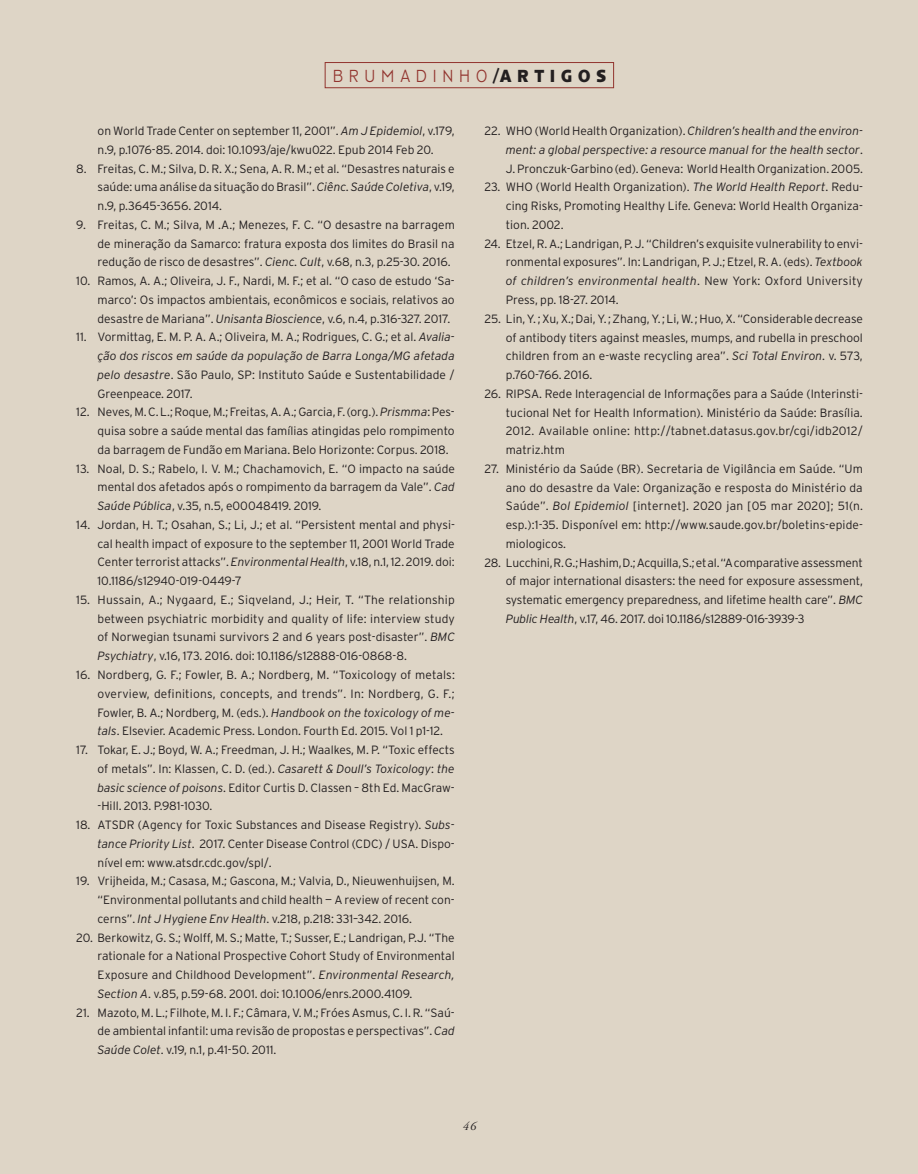
<style>
.page{position:relative;width:918px;height:1174px;background:#fff}
.page>*{position:absolute;margin:0;border:0;box-sizing:border-box;transform-origin:0 0}
.t1{font:300 18px "Anisette Petite";letter-spacing:.38em;color:#92342e;scale:.85 1}
.t2{font:300 12px/18.8px "Interstate";color:#231f20;text-align:justify}
.t3{font:italic 12px "Adobe Garamond";color:#231f20}
.s1{font-weight:700;color:#231f20}
.s2{font-style:italic}
</style>
<div class="page">
<div style="left:905px;top:0;width:13px;height:1173px;background:#ded5c6"></div>
<div style="left:0;top:0;width:905px;height:1173px;background:#ded5c6"></div>
<div style="left:325px;top:62px;width:289px;height:26px;border:1px solid #92342e"></div>
<h1 class="t1" style="left:333px;top:66px;width:323px">BRUMADINHO<span class="s1">/ARTIGOS</span></h1>
<p class="t2" style="left:98px;top:121px;width:359px">on World Trade Center on september 11, 2001”. <span class="s2">Am J Epidemiol</span>, v.179, n.9, p.1076-85. 2014. doi: 10.1093/aje/kwu022. Epub 2014 Feb 20.</p>
<p class="t2" style="left:98px;top:159px;width:359px;text-indent:-21px">8. Freitas, C. M.; Silva, D. R. X.; Sena, A. R. M.; et al. “Desastres naturais e saúde: uma análise da situação do Brasil”. <span class="s2">Ciênc. Saúde Coletiva</span>, v.19, n.9, p.3645-3656. 2014.</p>
<p class="t2" style="left:98px;top:215px;width:359px;text-indent:-21px">9. Freitas, C. M.; Silva, M .A.; Menezes, F. C. “O desastre na barragem de mineração da Samarco: fratura exposta dos limites do Brasil na redução de risco de desastres”. <span class="s2">Cienc. Cult</span>, v.68, n.3, p.25-30. 2016.</p>
<p class="t2" style="left:98px;top:271px;width:359px;text-indent:-21px">10. Ramos, A. A.; Oliveira, J. F., Nardi, M. F.; et al. “O caso de estudo ‘Sa&shy;marco’: Os impactos ambientais, econômicos e sociais, relativos ao desastre de Mariana”. <span class="s2">Unisanta Bioscience</span>, v.6, n.4, p.316-327. 2017.</p>
<p class="t2" style="left:98px;top:327px;width:359px;text-indent:-21px">11. Vormittag, E. M. P. A. A.; Oliveira, M. A.; Rodrigues, C. G.; et al. <span class="s2">Avalia&shy;ção dos riscos em saúde da população de Barra Longa/MG afetada pelo desastre</span>. São Paulo, SP: Instituto Saúde e Sustentabilidade / Greenpeace. 2017.</p>
<p class="t2" style="left:98px;top:402px;width:359px;text-indent:-21px">12. Neves, M. C. L.; Roque, M.; Freitas, A. A.; Garcia, F. (org.). <span class="s2">Prismma</span>: Pes&shy;quisa sobre a saúde mental das famílias atingidas pelo rompimento da barragem de Fundão em Mariana. Belo Horizonte: Corpus. 2018.</p>
<p class="t2" style="left:98px;top:459px;width:359px;text-indent:-21px">13. Noal, D. S.; Rabelo, I. V. M.; Chachamovich, E. “O impacto na saúde mental dos afetados após o rompimento da barragem da Vale”. <span class="s2">Cad Saúde Pública</span>, v.35, n.5, e00048419. 2019.</p>
<p class="t2" style="left:98px;top:515px;width:359px;text-indent:-21px">14. Jordan, H. T.; Osahan, S.; Li, J.; et al. “Persistent mental and physi&shy;cal health impact of exposure to the september 11, 2001 World Trade Center terrorist attacks”. <span class="s2">Environmental Health</span>, v.18, n.1, 12. 2019. doi:<br>10.1186/s12940-019-0449-7</p>
<p class="t2" style="left:98px;top:590px;width:359px;text-indent:-21px">15. Hussain, A.; Nygaard, E.; Siqveland, J.; Heir, T. “The relationship between psychiatric morbidity and quality of life: interview study of Norwegian tsunami survivors 2 and 6 years post-disaster”. <span class="s2">BMC Psychiatry</span>, v.16, 173. 2016. doi: 10.1186/s12888-016-0868-8.</p>
<p class="t2" style="left:98px;top:665px;width:359px;text-indent:-21px">16. Nordberg, G. F.; Fowler, B. A.; Nordberg, M. “Toxicology of metals: overview, definitions, concepts, and trends”. In: Nordberg, G. F.; Fowler, B. A.; Nordberg, M. (eds.). <span class="s2">Handbook on the toxicology of me&shy;tals</span>. Elsevier. Academic Press. London. Fourth Ed. 2015. Vol 1 p1-12.</p>
<p class="t2" style="left:98px;top:740px;width:359px;text-indent:-21px">17. Tokar, E. J.; Boyd, W. A.; Freedman, J. H.; Waalkes, M. P. “Toxic effects of metals”. In: Klassen, C. D. (ed.). <span class="s2">Casarett &amp; Doull’s Toxicology</span>: <span class="s2">the basic science of poisons</span>. Editor Curtis D. Classen – 8th Ed. MacGraw--Hill. 2013. P.981-1030.</p>
<p class="t2" style="left:98px;top:815px;width:359px;text-indent:-21px">18. ATSDR (Agency for Toxic Substances and Disease Registry). <span class="s2">Subs&shy;tance Priority List</span>. 2017. Center Disease Control (CDC) / USA. Dispo&shy;nível em: www.atsdr.cdc.gov/spl/.</p>
<p class="t2" style="left:98px;top:871px;width:359px;text-indent:-21px">19. Vrijheida, M.; Casasa, M.; Gascona, M.; Valvia, D., Nieuwenhuijsen, M. “Environmental pollutants and child health — A review of recent con&shy;cerns”. <span class="s2">Int J Hygiene Env Health</span>. v.218, p.218: 331–342. 2016.</p>
<p class="t2" style="left:98px;top:927px;width:359px;text-indent:-21px">20. Berkowitz, G. S.; Wolff, M. S.; Matte, T.; Susser, E.; Landrigan, P.J. “The rationale for a National Prospective Cohort Study of Environmental Exposure and Childhood Development”. <span class="s2">Environmental Research, Section A</span>. v.85, p.59-68. 2001. doi: 10.1006/enrs.2000.4109.</p>
<p class="t2" style="left:98px;top:1002px;width:359px;text-indent:-21px">21. Mazoto, M. L.; Filhote, M. I. F.; Câmara, V. M.; Fróes Asmus, C. I. R. “Saú&shy;de ambiental infantil: uma revisão de propostas e perspectivas”. <span class="s2">Cad Saúde Colet</span>. v.19, n.1, p.41-50. 2011.</p>
<p class="t2" style="left:506px;top:121px;width:359px;text-indent:-21px">22. WHO (World Health Organization). <span class="s2">Children’s health and the environ&shy;ment: a global perspective: a resource manual for the health sector</span>.<br>J. Pronczuk-Garbino (ed). Geneva: World Health Organization. 2005.</p>
<p class="t2" style="left:506px;top:178px;width:359px;text-indent:-21px">23. WHO (World Health Organization). <span class="s2">The World Health Report</span>. Redu&shy;cing Risks, Promoting Healthy Life. Geneva: World Health Organiza&shy;tion. 2002.</p>
<p class="t2" style="left:506px;top:234px;width:359px;text-indent:-21px">24. Etzel, R. A.; Landrigan, P. J. “Children’s exquisite vulnerability to envi&shy;ronmental exposures”. In: Landrigan, P. J.; Etzel, R. A. (eds). <span class="s2">Textbook of children’s environmental health</span>. New York: Oxford University Press, pp. 18-27. 2014.</p>
<p class="t2" style="left:506px;top:309px;width:359px;text-indent:-21px">25. Lin, Y. ; Xu, X.; Dai, Y. ; Zhang, Y. ; Li, W. ; Huo, X. “Considerable decrease of antibody titers against measles, mumps, and rubella in preschool children from an e-waste recycling area”. <span class="s2">Sci Total Environ</span>. v. 573, p.760-766. 2016.</p>
<p class="t2" style="left:506px;top:384px;width:359px;text-indent:-21px">26. RIPSA. Rede Interagencial de Informações para a Saúde (Interinsti&shy;tucional Net for Health Information). Ministério da Saúde: Brasília.<br>2012. Available online: http://tabnet.datasus.gov.br/cgi/idb2012/ matriz.htm</p>
<p class="t2" style="left:506px;top:459px;width:359px;text-indent:-21px">27. Ministério da Saúde (BR). Secretaria de Vigilância em Saúde. “Um ano do desastre da Vale: Organização e resposta do Ministério da Saúde”. <span class="s2">Bol Epidemiol</span> [internet]. 2020 jan [05 mar 2020]; 51(n. esp.):1-35. Disponível em: http://www.saude.gov.br/boletins-epide&shy;miologicos.</p>
<p class="t2" style="left:506px;top:552px;width:359px;text-indent:-21px">28. Lucchini, R. G.; Hashim, D.; Acquilla, S.; et al. “A comparative assessment of major international disasters: the need for exposure assessment, systematic emergency preparedness, and lifetime health care”. <span class="s2">BMC Public Health</span>, v.17, 46. 2017. doi 10.1186/s12889-016-3939-3</p>
<p class="t3" style="left:463px;top:1119px;width:15px">46</p>
</div>
